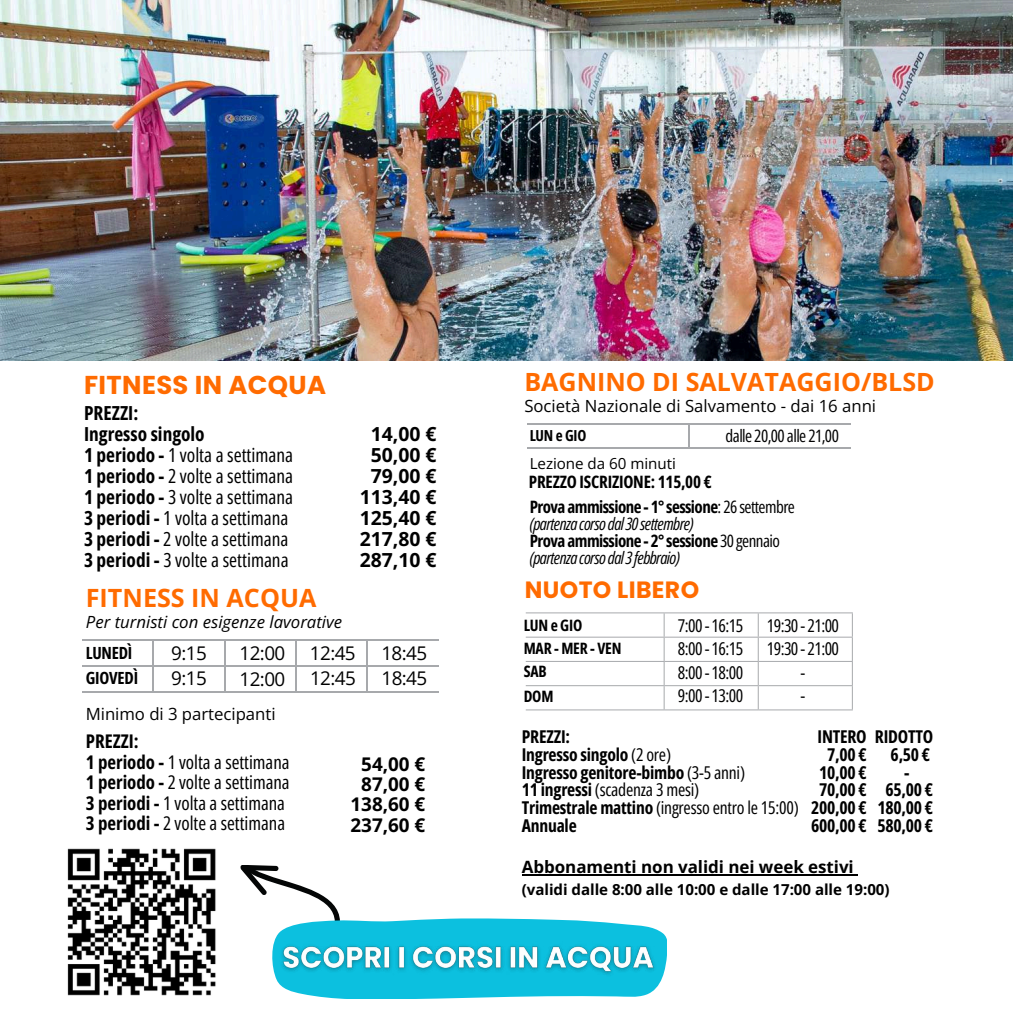
<style>
.page{position:relative;width:1013px;height:1013px;background:#fff}
.page>*{position:absolute;margin:0;border:0;box-sizing:border-box;transform-origin:0 0}
.t1{font:700 25.75px "Poppins";letter-spacing:.015em;color:#ff6b00}
.t2{font:700 25.12px "Open Sans";color:#ff6b00}
.t3{font:700 23.5px "Poppins";letter-spacing:.015em;color:#ff6b00}
.t4{font:19.38px/21px "Open Sans Condensed";color:#000}
.t5{font:700 19.38px/21px "Open Sans";color:#000;text-align:center}
.t6{font:18.88px/20.4px "Open Sans Condensed";color:#000}
.t7{font:18.88px/25.4px "Open Sans";letter-spacing:-.03em;color:#000}
.t8{font:700 18.88px/20.4px "Open Sans";color:#000;text-align:center}
.t9{font:700 17.62px/17.6px "Open Sans Condensed";letter-spacing:-.015em;color:#000}
.t10{font:17.62px/23.5px "Open Sans Condensed";letter-spacing:-.035em;color:#000;text-align:justify}
.t11{font:italic 17.12px/17.1px "Open Sans Condensed";letter-spacing:-.03em;color:#000}
.t12{font:700 17.12px "Open Sans Condensed";letter-spacing:-.015em;color:#000}
.t13{font:17.12px "Open Sans Condensed";letter-spacing:-.035em;color:#000}
.t14{font:700 17px "Open Sans";letter-spacing:-.005em;color:#000}
.t15{font:16.75px "Open Sans";color:#000}
.t16{font:italic 16.75px "Open Sans";color:#000}
.t17{font:700 16.75px/25.1px "Open Sans Condensed";letter-spacing:-.015em;color:#000}
.t18{font:700 15.75px/23.1px "Open Sans Condensed";letter-spacing:-.01em;color:#000}
.t19{font:700 15.12px "Open Sans";letter-spacing:-.005em;color:#000}
.t20{font:15.12px "Open Sans";color:#000}
.t21{font:700 15.12px "Open Sans Condensed";letter-spacing:-.015em;color:#000}
.s1{font-weight:700}
.s2{font-weight:700;font-style:normal}
.s3{font-style:normal}
.s4{font-weight:400}
</style>
<div class="page">
<hr style="left:526px;top:612px;width:138px;height:1px;background:#a7a9ac">
<hr style="left:664px;top:612px;width:94px;height:1px;background:#a7a9ac">
<hr style="left:758px;top:612px;width:94px;height:1px;background:#a7a9ac">
<hr style="left:526px;top:636px;width:138px;height:1px;background:#a7a9ac">
<hr style="left:664px;top:636px;width:94px;height:1px;background:#a7a9ac">
<hr style="left:758px;top:636px;width:94px;height:1px;background:#a7a9ac">
<hr style="left:526px;top:661px;width:138px;height:1px;background:#a7a9ac">
<hr style="left:664px;top:661px;width:94px;height:1px;background:#a7a9ac">
<hr style="left:758px;top:661px;width:94px;height:1px;background:#a7a9ac">
<hr style="left:526px;top:685px;width:138px;height:1px;background:#a7a9ac">
<hr style="left:664px;top:685px;width:94px;height:1px;background:#a7a9ac">
<svg style="left:663px;top:613px;width:1px;height:96px"></svg>
<hr style="left:758px;top:685px;width:94px;height:1px;background:#a7a9ac">
<svg style="left:757px;top:613px;width:1px;height:96px"></svg>
<svg style="left:851px;top:613px;width:1px;height:96px"></svg>
<hr style="left:526px;top:709px;width:138px;height:1px;background:#a7a9ac">
<hr style="left:664px;top:709px;width:94px;height:1px;background:#a7a9ac">
<hr style="left:758px;top:709px;width:94px;height:1px;background:#a7a9ac">
<hr style="left:82px;top:639px;width:71px;height:1px;background:#a7a9ac">
<hr style="left:153px;top:639px;width:72px;height:1px;background:#a7a9ac">
<hr style="left:225px;top:639px;width:71px;height:1px;background:#a7a9ac">
<hr style="left:296px;top:639px;width:71px;height:1px;background:#a7a9ac">
<hr style="left:367px;top:639px;width:72px;height:1px;background:#a7a9ac">
<hr style="left:82px;top:665px;width:71px;height:1px;background:#a7a9ac">
<hr style="left:153px;top:665px;width:72px;height:1px;background:#a7a9ac">
<svg style="left:153px;top:640px;width:1px;height:51px"></svg>
<hr style="left:225px;top:665px;width:71px;height:1px;background:#a7a9ac">
<svg style="left:224px;top:640px;width:1px;height:51px"></svg>
<hr style="left:296px;top:665px;width:71px;height:1px;background:#a7a9ac">
<svg style="left:295px;top:640px;width:1px;height:51px"></svg>
<hr style="left:367px;top:665px;width:72px;height:1px;background:#a7a9ac">
<svg style="left:367px;top:640px;width:1px;height:51px"></svg>
<hr style="left:82px;top:691px;width:71px;height:1px;background:#a7a9ac">
<hr style="left:153px;top:691px;width:72px;height:1px;background:#a7a9ac">
<hr style="left:225px;top:691px;width:71px;height:1px;background:#a7a9ac">
<hr style="left:296px;top:691px;width:71px;height:1px;background:#a7a9ac">
<hr style="left:367px;top:691px;width:72px;height:1px;background:#a7a9ac">
<hr style="left:527px;top:423px;width:162px;height:1px;background:#a7a9ac">
<hr style="left:689px;top:423px;width:161px;height:1px;background:#a7a9ac">
<svg style="left:688px;top:424px;width:1px;height:23px"></svg>
<hr style="left:527px;top:447px;width:162px;height:1px;background:#a7a9ac">
<hr style="left:689px;top:447px;width:161px;height:1px;background:#a7a9ac">
<img style="left:67px;top:848px;width:149px;height:147px">
<svg style="left:240px;top:865px;width:426px;height:134px"></svg>
<hr style="left:522px;top:874px;width:331px;height:1px;background:#000">
<img style="left:274px;top:936px;width:388px;height:44px">
<img style="left:0;top:0;width:1012px;height:361px">
<h1 class="t1" style="left:84px;top:367px;width:244px">FITNESS IN ACQUA</h1>
<p class="t4" style="left:84px;top:402px;width:211px"><span class="s1">PREZZI:<br>Ingresso singolo<br>1 periodo -</span> 1 volta a settimana<br><span class="s1">1 periodo -</span> 2 volte a settimana<br><span class="s1">1 periodo -</span> 3 volte a settimana<br><span class="s1">3 periodi -</span> 1 volta a settimana<br><span class="s1">3 periodi -</span> 2 volte a settimana<br><span class="s1">3 periodi -</span> 3 volte a settimana</p>
<p class="t5" style="left:360px;top:423px;width:78px">14,00 €<br>50,00 €<br>79,00 €<br>113,40 €<br>125,40 €<br>217,80 €<br>287,10 €</p>
<h2 class="t2" style="left:86px;top:580px;width:232px">FITNESS IN ACQUA</h2>
<p class="t16" style="left:86px;top:610px;width:258px">Per turnisti con esigenze lavorative</p>
<p class="t7" style="left:171px;top:640px;width:37px">9:15<br>9:15</p>
<p class="t7" style="left:239px;top:639px;width:47px;line-height:25.9px">12:00<br>12:00</p>
<p class="t7" style="left:310px;top:640px;width:47px">12:45</p>
<p class="t7" style="left:381px;top:640px;width:47px">18:45</p>
<p class="t17" style="left:86px;top:640px;width:54px">LUNEDÌ<br>GIOVEDÌ</p>
<p class="t7" style="left:310px;top:665px;width:47px">12:45</p>
<p class="t7" style="left:381px;top:665px;width:47px">18:45</p>
<p class="t15" style="left:86px;top:702px;width:191px">Minimo di 3 partecipanti</p>
<p class="t6" style="left:86px;top:730px;width:205px"><span class="s1">PREZZI:<br>1 periodo -</span> 1 volta a settimana<br><span class="s1">1 periodo -</span> 2 volte a settimana<br><span class="s1">3 periodi -</span> 1 volta a settimana<br><span class="s1">3 periodi -</span> 2 volte a settimana</p>
<p class="t8" style="left:350px;top:753px;width:76px">54,00 €<br>87,00 €<br>138,60 €<br>237,60 €</p>
<h2 class="t2" style="left:524px;top:364px;width:412px">BAGNINO DI SALVATAGGIO/BLSD</h2>
<p class="t15" style="left:524px;top:394px;width:353px">Società Nazionale di Salvamento - dai 16 anni</p>
<p class="t21" style="left:529px;top:425px;width:58px">LUN e GIO</p>
<p class="t20" style="left:529px;top:452px;width:148px">Lezione da 60 minuti</p>
<p class="t12" style="left:529px;top:469px;width:184px">PREZZO ISCRIZIONE: 115,00 €</p>
<p class="t13" style="left:725px;top:424px;width:115px">dalle 20,00 alle 21,00</p>
<p class="t11" style="left:529px;top:498px;width:267px"><span class="s2">Provaammissione-1°sessione</span><span class="s3">: 26 settembre </span>(partenza corso dal30settembre)<br><span class="s2">Provaammissione-2°sessione</span> <span class="s3">30 gennaio </span>(partenza corso dal3febbraio)</p>
<h3 class="t3" style="left:525px;top:573px;width:176px">NUOTO LIBERO</h3>
<p class="t18" style="left:523px;top:613px;width:99px">LUN e GIO<br>MAR - MER - VEN<br>SAB</p>
<p class="t18" style="left:523px;top:684px;width:31px">DOM</p>
<p class="t10" style="left:678px;top:613px;width:67px">7:00 - 16:15<br>8:00 - 16:15<br>8:00 - 18:00<br>9:00 - 13:00</p>
<p class="t10" style="left:766px;top:613px;width:74px;text-align:center">19:30 - 21:00<br>19:30 - 21:00 -<br>-</p>
<p class="t9" style="left:522px;top:727px;width:278px">PREZZI:<br>Ingresso singolo <span class="s4">(2 ore)<br></span>Ingresso genitore-bimbo <span class="s4">(3-5 anni)<br></span>11 ingressi <span class="s4">(scadenza 3 mesi)<br></span>Trimestrale mattino <span class="s4">(ingresso entro le 15:00)<br></span>Annuale</p>
<p class="t9" style="left:811px;top:727px;width:57px;text-align:right">INTERO<br>7,00 €<br>10,00 €<br>70,00 €<br>200,00 €<br>600,00 €</p>
<p class="t9" style="left:874px;top:727px;width:60px">RIDOTTO</p>
<p class="t9" style="left:890px;top:745px;width:41px">6,50 €</p>
<p class="t9" style="left:904px;top:763px;width:7px">-</p>
<p class="t9" style="left:885px;top:780px;width:49px">65,00 €</p>
<p class="t9" style="left:877px;top:798px;width:57px">180,00 €</p>
<p class="t9" style="left:877px;top:816px;width:57px">580,00 €</p>
<p class="t14" style="left:522px;top:854px;width:333px">Abbonamenti non validi nei week estivi</p>
<p class="t19" style="left:522px;top:879px;width:369px">(validi dalle 8:00 alle 10:00 e dalle 17:00 alle 19:00)</p>
</div>
